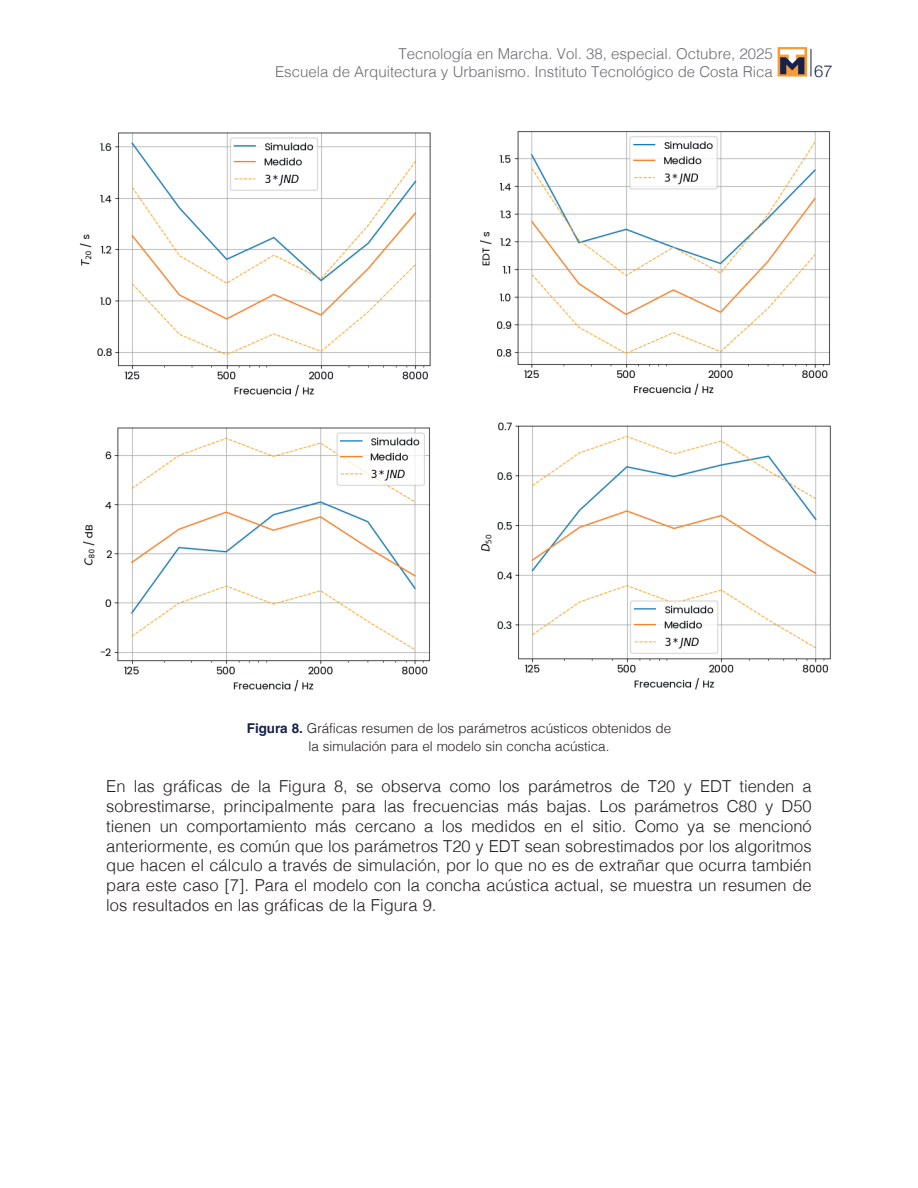
<style>
.page{position:relative;width:918px;height:1188px;background:#fff}
.page>*{position:absolute;margin:0;border:0;box-sizing:border-box;transform-origin:0 0}
.t1{font:300 16.5px/19.8px "Helvetica";color:#231f20;text-align:justify}
.t2{font:300 16.5px "Helvetica Neue";color:#17214b}
.t3{font:300 15px/18px "Helvetica";color:#6c6d70;text-align:right}
.t4{font:300 13.5px/18px "Helvetica";letter-spacing:-.005em;color:#231f20;text-align:center}
.s1{font-weight:700;color:#17214b}
</style>
<div class="page">
<svg style="left:811px;top:49px;width:1px;height:28px"></svg>
<svg style="left:778px;top:47px;width:29px;height:30px"></svg>
<svg style="left:780px;top:49px;width:24px;height:25px"></svg>
<img style="left:79px;top:131px;width:752px;height:561px">
<p class="t3" style="left:275px;top:43px;width:499px">Tecnología en Marcha. Vol. 38, especial. Octubre, 2025<br>Escuela de Arquitectura y Urbanismo. Instituto Tecnológico de Costa Rica</p>
<p class="t2" style="left:814px;top:57px;width:20px">67</p>
<p class="t4" style="left:247px;top:718px;width:426px"><span class="s1">Figura 8.</span> Gráficas resumen de los parámetros acústicos obtenidos de la simulación para el modelo sin concha acústica.</p>
<p class="t1" style="left:106px;top:775px;width:707px">En las gráficas de la Figura 8, se observa como los parámetros de T20 y EDT tienden a sobrestimarse, principalmente para las frecuencias más bajas. Los parámetros C80 y D50 tienen un comportamiento más cercano a los medidos en el sitio. Como ya se mencionó anteriormente, es común que los parámetros T20 y EDT sean sobrestimados por los algoritmos que hacen el cálculo a través de simulación, por lo que no es de extrañar que ocurra también para este caso [7]. Para el modelo con la concha acústica actual, se muestra un resumen de los resultados en las gráficas de la Figura 9.</p>
</div>
